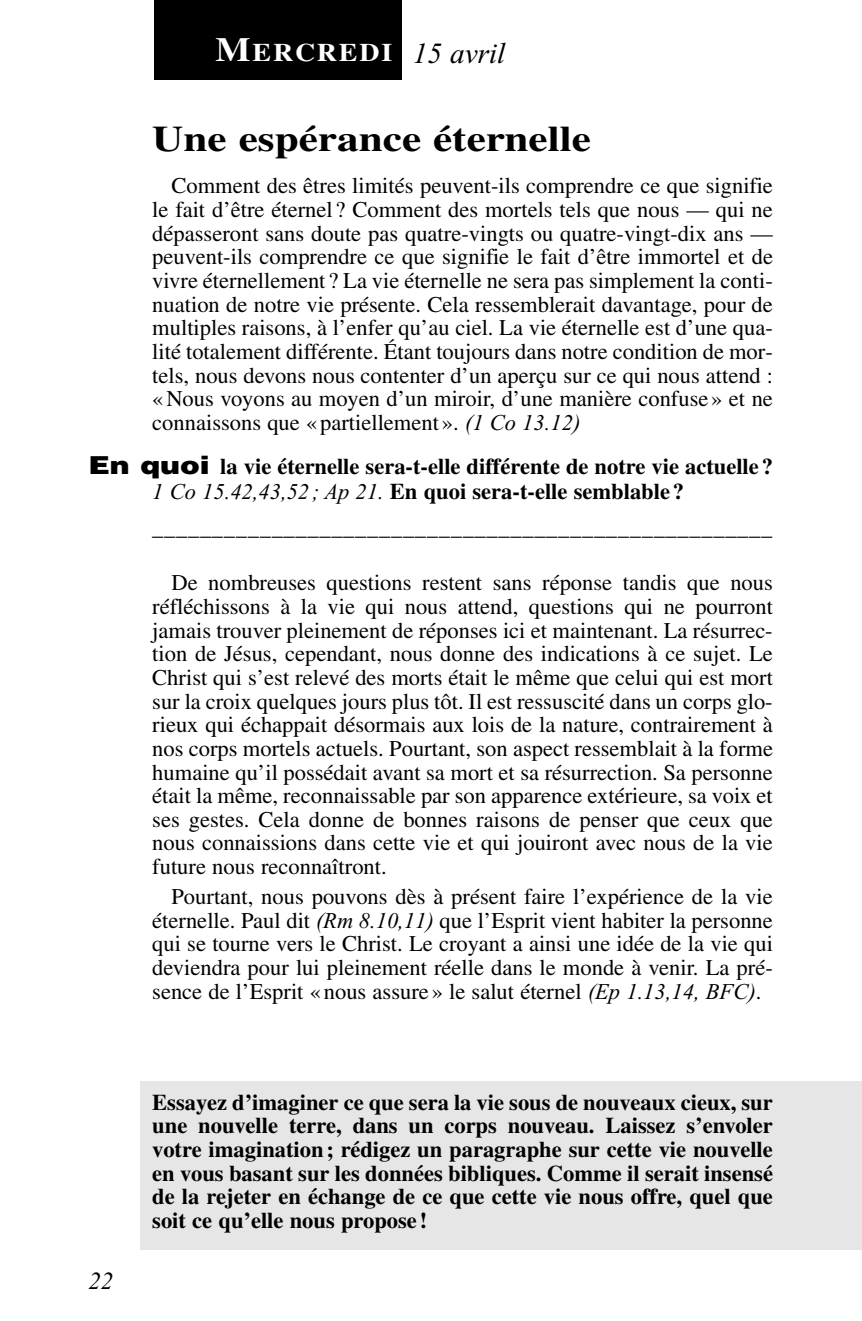
<style>
.page{position:relative;width:862px;height:1321px;background:#fff}
.page>*{position:absolute;margin:0;border:0;box-sizing:border-box;transform-origin:0 0}
.t1{font:700 36px "Times LT Std";color:#000;scale:1.2 1}
.t2{font:700 25.2px "Times LT Std";letter-spacing:.065em;color:#fff;scale:1.1 1}
.t3{font:italic 24.75px "Times New Roman";color:#000}
.t4{font:22.5px/23.6px "Times LT Std";color:#000;text-align:justify}
.t5{font:700 22.5px/23.6px "Times LT Std";color:#000}
.s1{font-size:33.75px}
.s2{font-family:"Times New Roman";font-weight:400;font-style:italic;font-size:29.25px;color:#000}
.s3{font-family:"Times New Roman";font-style:italic}
.s4{font-family:"Helvetica";font-weight:900;font-size:24.75px}
.s5{font-family:"Times New Roman";font-weight:400;font-style:italic}
</style>
<div class="page">
<div style="left:140px;top:1081px;width:721px;height:168px;background:#e6e6e6"></div>
<div style="left:154px;top:0;width:247px;height:80px;background:#000"></div>
<p class="t2" style="left:215px;top:44px;width:265px"><span class="s1">M</span>ERCREDI <span class="s2">15 avril</span></p>
<h1 class="t1" style="left:152px;top:126px;width:367px">Une espérance éternelle</h1>
<p class="t4" style="left:152px;top:176px;width:622px;text-indent:19px">Comment des êtres limités peuvent-ils comprendre ce que signifie le fait d’être éternel ? Comment des mortels tels que nous — qui ne dépasseront sans doute pas quatre-vingts ou quatre-vingt-dix ans — peuvent-ils comprendre ce que signifie le fait d’être immortel et de vivre éternellement ? La vie éternelle ne sera pas simplement la conti&shy;nuation de notre vie présente. Cela ressemblerait davantage, pour de multiples raisons, à l’enfer qu’au ciel. La vie éternelle est d’une qua&shy;lité totalement différente. Étant toujours dans notre condition de mor&shy;tels, nous devons nous contenter d’un aperçu sur ce qui nous attend : « Nous voyons au moyen d’un miroir, d’une manière confuse » et ne connaissons que «partiellement ». <span class="s3">(1 Co 13.12)</span></p>
<p class="t5" style="left:152px;top:456px;width:621px;line-height:24.8px;text-indent:-64px"><span class="s4">En quoi</span> la vie éternelle sera-t-elle différente de notre vie actuelle ?<br><span class="s5">1 Co 15.42,43,52 ; Ap 21.</span> En quoi sera-t-elle semblable ?</p>
<p class="t4" style="left:152px;top:518px;width:621px">____________________________________________________</p>
<p class="t4" style="left:152px;top:573px;width:622px;text-indent:19px">De nombreuses questions restent sans réponse tandis que nous réfléchissons à la vie qui nous attend, questions qui ne pourront jamais trouver pleinement de réponses ici et maintenant. La résurrec&shy;tion de Jésus, cependant, nous donne des indications à ce sujet. Le Christ qui s’est relevé des morts était le même que celui qui est mort sur la croix quelques jours plus tôt. Il est ressuscité dans un corps glo&shy;rieux qui échappait désormais aux lois de la nature, contrairement à nos corps mortels actuels. Pourtant, son aspect ressemblait à la forme humaine qu’il possédait avant sa mort et sa résurrection. Sa personne était la même, reconnaissable par son apparence extérieure, sa voix et ses gestes. Cela donne de bonnes raisons de penser que ceux que nous connaissions dans cette vie et qui jouiront avec nous de la vie future nous reconnaîtront.</p>
<p class="t4" style="left:152px;top:887px;width:622px;text-indent:19px">Pourtant, nous pouvons dès à présent faire l’expérience de la vie éternelle. Paul dit <span class="s3">(Rm 8.10,11)</span> que l’Esprit vient habiter la personne qui se tourne vers le Christ. Le croyant a ainsi une idée de la vie qui deviendra pour lui pleinement réelle dans le monde à venir. La pré&shy;sence de l’Esprit « nous assure » le salut éternel <span class="s3">(Ep 1.13,14, BFC)</span>.</p>
<p class="t3" style="left:88px;top:1271px;width:26px">22</p>
<p class="t5" style="left:152px;top:1092px;width:622px;text-align:justify">Essayez d’imaginer ce que sera la vie sous de nouveaux cieux, sur une nouvelle terre, dans un corps nouveau. Laissez s’envoler votre imagination; rédigez un paragraphe sur cette vie nouvelle en vous basant sur les données bibliques. Comme il serait insensé de la rejeter en échange de ce que cette vie nous offre, quel que soit ce qu’elle nous propose !</p>
</div>
